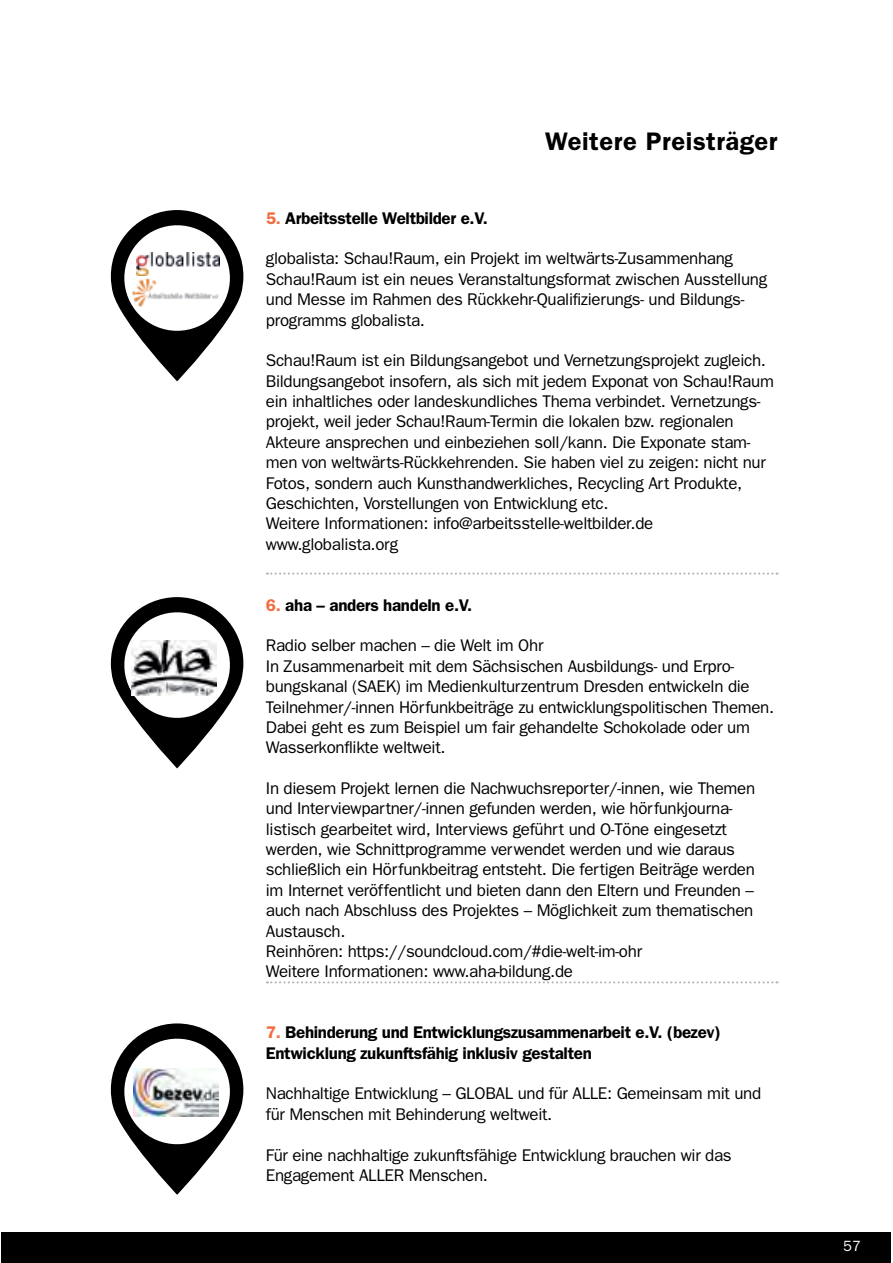
<style>
.page{position:relative;width:893px;height:1263px;background:#fff}
.page>*{position:absolute;margin:0;border:0;box-sizing:border-box;transform-origin:0 0}
.t1{font:600 25.5px "Franklin Gothic";letter-spacing:.02em;color:#000}
.t2{font:16.95px/20.4px "Franklin Gothic";letter-spacing:-.02em;color:#000}
.t3{font:600 16.95px/20.4px "Franklin Gothic";letter-spacing:-.02em;color:#000}
.t4{font:14.85px "Franklin Gothic";color:#fff}
.s1{color:#f36c3f}
</style>
<div class="page">
<div style="left:524px;top:1233px;width:367px;height:30px;background:#000"></div>
<div style="left:1px;top:1233px;width:776px;height:30px;background:#000"></div>
<svg style="left:111px;top:210px;width:132px;height:171px"></svg>
<img style="left:128px;top:277px;width:94px;height:33px">
<img style="left:136px;top:253px;width:83px;height:22px">
<svg style="left:267px;top:573px;width:510px;height:2px"></svg>
<svg style="left:267px;top:981px;width:510px;height:2px"></svg>
<svg style="left:111px;top:597px;width:132px;height:171px"></svg>
<img style="left:131px;top:641px;width:85px;height:54px">
<svg style="left:111px;top:1023px;width:132px;height:172px"></svg>
<img style="left:133px;top:1069px;width:85px;height:48px">
<h1 class="t1" style="left:545px;top:133px;width:234px">Weitere Preisträger</h1>
<p class="t3" style="left:266px;top:209px;width:223px"><span class="s1">5.</span> Arbeitsstelle Weltbilder e.V.</p>
<p class="t2" style="left:266px;top:250px;width:503px">globalista: Schau!Raum, ein Projekt im weltwärts-Zusammenhang Schau!Raum ist ein neues Veranstaltungsformat zwischen Ausstellung und Messe im Rahmen des Rückkehr-Qualifizierungs- und Bildungs&shy;programms globalista.</p>
<p class="t2" style="left:266px;top:352px;width:509px">Schau!Raum ist ein Bildungsangebot und Vernetzungsprojekt zugleich.<br>Bildungsangebot insofern, als sich mit jedem Exponat von Schau!Raum ein inhaltliches oder landeskundliches Thema verbindet. Vernetzungs&shy;projekt, weil jeder Schau!Raum-Termin die lokalen bzw. regionalen Akteure ansprechen und einbeziehen soll/kann. Die Exponate stam&shy;men von weltwärts-Rückkehrenden. Sie haben viel zu zeigen: nicht nur Fotos, sondern auch Kunsthandwerkliches, Recycling Art Produkte, Geschichten, Vorstellungen von Entwicklung etc.<br>Weitere Informationen: info@arbeitsstelle-weltbilder.de www.globalista.org</p>
<p class="t3" style="left:266px;top:596px;width:208px"><span class="s1">6.</span> aha – anders handeln e.V.</p>
<p class="t2" style="left:266px;top:637px;width:510px">Radio selber machen – die Welt im Ohr<br>In Zusammenarbeit mit dem Sächsischen Ausbildungs- und Erpro&shy;bungskanal (SAEK) im Medienkulturzentrum Dresden entwickeln die Teilnehmer/-innen Hörfunkbeiträge zu entwicklungspolitischen Themen.<br>Dabei geht es zum Beispiel um fair gehandelte Schokolade oder um Wasserkonflikte weltweit.</p>
<p class="t2" style="left:266px;top:779px;width:491px">In diesem Projekt lernen die Nachwuchsreporter/-innen, wie Themen und Interviewpartner/-innen gefunden werden, wie hörfunkjourna&shy;listisch gearbeitet wird, Interviews geführt und O-Töne eingesetzt werden, wie Schnittprogramme verwendet werden und wie daraus schließlich ein Hörfunkbeitrag entsteht. Die fertigen Beiträge werden im Internet veröffentlicht und bieten dann den Eltern und Freunden – auch nach Abschluss des Projektes – Möglichkeit zum thematischen Austausch.<br>Reinhören: https://soundcloud.com/#die-welt-im-ohr<br>Weitere Informationen: www.aha-bildung.de</p>
<p class="t3" style="left:266px;top:1024px;width:456px"><span class="s1">7.</span> Behinderung und Entwicklungszusammenarbeit e.V. (bezev)<br>Entwicklung zukunftsfähig inklusiv gestalten</p>
<p class="t2" style="left:266px;top:1085px;width:497px">Nachhaltige Entwicklung – GLOBAL und für ALLE: Gemeinsam mit und für Menschen mit Behinderung weltweit.</p>
<p class="t2" style="left:266px;top:1146px;width:467px">Für eine nachhaltige zukunftsfähige Entwicklung brauchen wir das<br>Engagement ALLER Menschen.</p>
<p class="t4" style="left:843px;top:1241px;width:19px">57</p>
</div>
